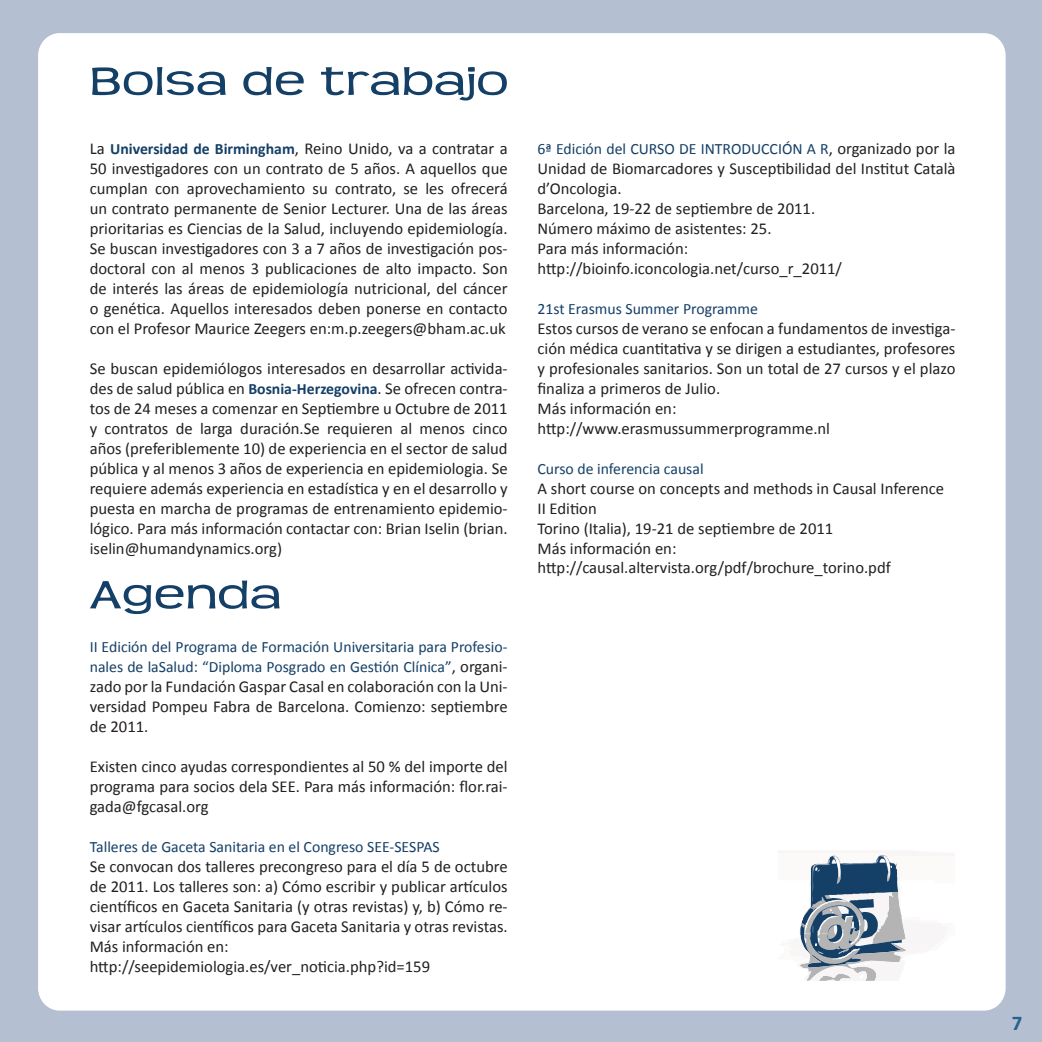
<style>
.page{position:relative;width:1042px;height:1042px;background:#b5bfd2}
.page>*{position:absolute;margin:0;border:0;box-sizing:border-box;transform-origin:0 0}
.t1{font:43.75px "Teen";color:#143f66;scale:1.29 1}
.t2{font:700 21px "Calibri";color:#25638d}
.t3{font:16.62px/19.9px "Calibri";color:#231f20;text-align:justify}
.t4{font:15.75px/19.9px "Calibri";color:#143f66}
.s1{font-weight:700;font-size:15.75px;color:#143f66}
.s2{font-size:16.62px;color:#231f20}
</style>
<div class="page">
<div style="left:38px;top:33px;width:967px;height:977px;background:#fff;border-radius:22px"></div>
<svg style="left:800px;top:854px;width:107px;height:127px"></svg>
<h1 class="t1" style="left:90px;top:57px;width:326px">Bolsa de trabajo</h1>
<p class="t3" style="left:90px;top:138px;width:419px">La <span class="s1">Universidad de Birmingham</span>, Reino Unido, va a contratar a 50 investigadores con un contrato de 5 años. A aquellos que cumplan con aprovechamiento su contrato, se les ofrecerá un contrato permanente de Senior Lecturer. Una de las áreas prioritarias es Ciencias de la Salud, incluyendo epidemiología.<br>Se buscan investigadores con 3 a 7 años de investigación pos&shy;doctoral con al menos 3 publicaciones de alto impacto. Son de interés las áreas de epidemiología nutricional, del cáncer o genética. Aquellos interesados deben ponerse en contacto con el Profesor Maurice Zeegers en:m.p.zeegers@bham.ac.uk</p>
<p class="t3" style="left:90px;top:358px;width:419px">Se buscan epidemiólogos interesados en desarrollar activida&shy;des de salud pública en <span class="s1">Bosnia-Herzegovina</span>. Se ofrecen contra&shy;tos de 24 meses a comenzar en Septiembre u Octubre de 2011 y contratos de larga duración.Se requieren al menos cinco años (preferiblemente 10) de experiencia en el sector de salud pública y al menos 3 años de experiencia en epidemiologia. Se requiere además experiencia en estadística y en el desarrollo y puesta en marcha de programas de entrenamiento epidemio&shy;lógico. Para más información contactar con: Brian Iselin (brian. iselin@humandynamics.org)</p>
<h1 class="t1" style="left:90px;top:571px;width:150px">Agenda</h1>
<p class="t4" style="left:90px;top:636px;width:419px">II Edición del Programa de Formación Universitaria para Profesio&shy;nales de laSalud: “Diploma Posgrado en Gestión Clínica”<span class="s2">, organi-</span></p>
<p class="t3" style="left:90px;top:676px;width:419px">zado por la Fundación Gaspar Casal en colaboración con la Uni&shy;versidad Pompeu Fabra de Barcelona. Comienzo: septiembre de 2011.</p>
<p class="t3" style="left:90px;top:756px;width:419px">Existen cinco ayudas correspondientes al 50 % del importe del programa para socios dela SEE. Para más información: flor.rai&shy;gada@fgcasal.org</p>
<p class="t4" style="left:90px;top:836px;width:351px">Talleres de Gaceta Sanitaria en el Congreso SEE-SESPAS</p>
<p class="t3" style="left:90px;top:855px;width:419px;text-align:left">Se convocan dos talleres precongreso para el día 5 de octubre de 2011. Los talleres son: a) Cómo escribir y publicar artículos científicos en Gaceta Sanitaria (y otras revistas) y, b) Cómo re&shy;visar artículos científicos para Gaceta Sanitaria y otras revistas.<br>Más información en: http://seepidemiologia.es/ver_noticia.php?id=159</p>
<p class="t4" style="left:537px;top:138px;width:419px">6ª Edición del CURSO DE INTRODUCCIÓN A R<span class="s2">, organizado por la</span></p>
<p class="t3" style="left:537px;top:158px;width:419px;text-align:left">Unidad de Biomarcadores y Susceptibilidad del Institut Català d’Oncologia.<br>Barcelona, 19-22 de septiembre de 2011.<br>Número máximo de asistentes: 25.<br>Para más información: http://bioinfo.iconcologia.net/curso_r_2011/</p>
<p class="t4" style="left:537px;top:298px;width:222px">21st Erasmus Summer Programme</p>
<p class="t3" style="left:537px;top:318px;width:419px;text-align:left">Estos cursos de verano se enfocan a fundamentos de investiga&shy;ción médica cuantitativa y se dirigen a estudiantes, profesores y profesionales sanitarios. Son un total de 27 cursos y el plazo finaliza a primeros de Julio.<br>Más información en: http://www.erasmussummerprogramme.nl</p>
<p class="t4" style="left:537px;top:458px;width:168px">Curso de inferencia causal</p>
<p class="t3" style="left:537px;top:477px;width:408px;text-align:left">A short course on concepts and methods in Causal Inference II Edition<br>Torino (Italia), 19-21 de septiembre de 2011<br>Más información en: http://causal.altervista.org/pdf/brochure_torino.pdf</p>
<p class="t2" style="left:1012px;top:1009px;width:12px">7</p>
</div>
